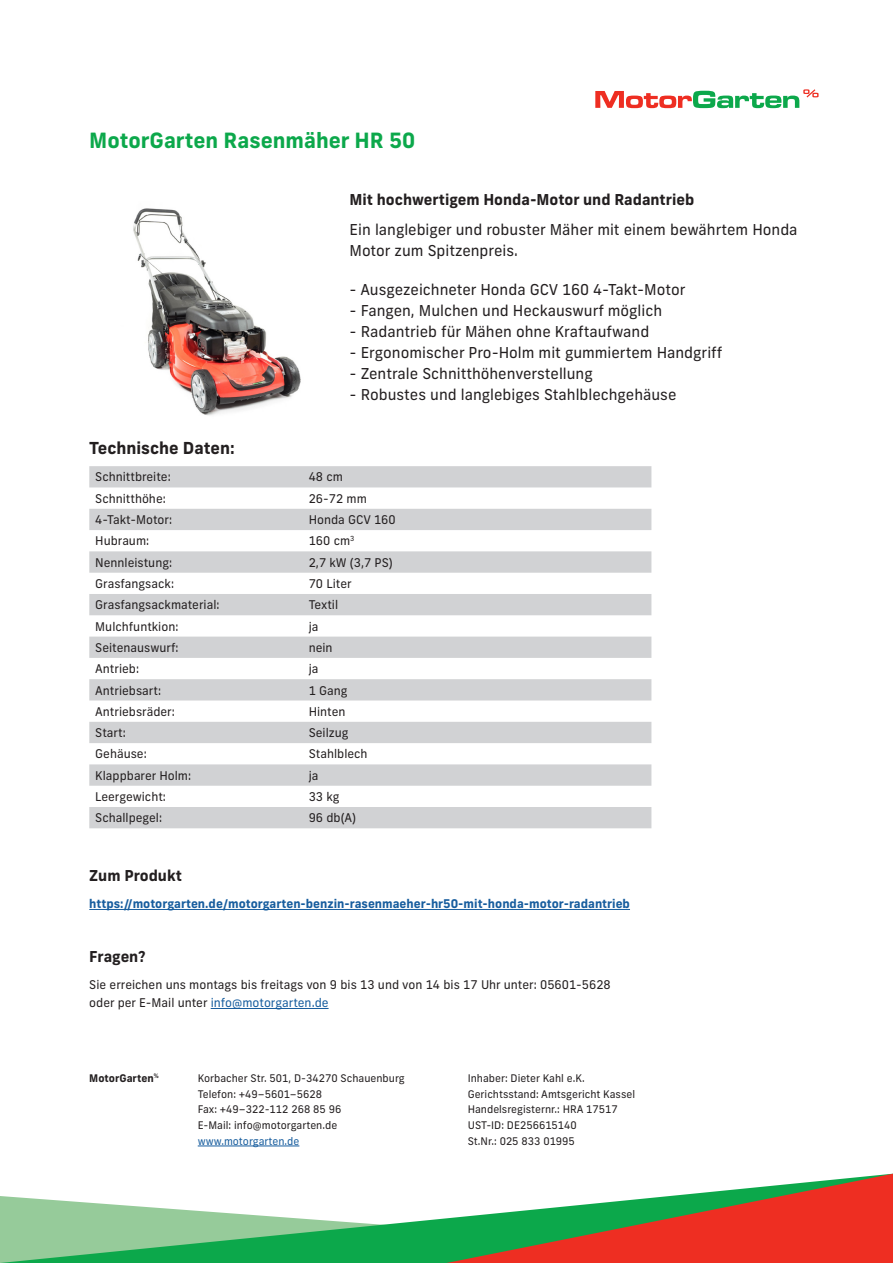
<style>
.page{position:relative;width:893px;height:1263px;background:#fff}
.page>*{position:absolute;margin:0;border:0;box-sizing:border-box;transform-origin:0 0}
.t1{font:700 21px "Frank New";color:#0ca84b}
.t2{font:700 16.5px "Frank New";color:#231f20}
.t3{font:15px/21px "Frank New";color:#231f20}
.t4{font:700 15px "Frank New";color:#231f20}
.t5{font:12px/18px "Frank New";color:#231f20}
.t6{font:700 12px "Frank New";color:#175d9e}
.t7{font:10.5px/15.8px "Frank New";color:#231f20}
.t8{font:10.5px "Frank New";color:#175d9e}
.t9{font:700 10.5px "Frank New";color:#231f20}
.s1{color:#175d9e}
</style>
<div class="page">
<svg style="left:0;top:1196px;width:446px;height:67px"></svg>
<svg style="left:446px;top:1174px;width:447px;height:89px"></svg>
<svg style="left:595px;top:89px;width:224px;height:19px"></svg>
<hr style="left:198px;top:1146px;width:101px;height:1px;background:#175d9e">
<svg style="left:89px;top:466px;width:562px;height:362px;fill:#d1d2d4"></svg>
<hr style="left:89px;top:909px;width:541px;height:1px;background:#175d9e">
<hr style="left:211px;top:1008px;width:118px;height:1px;background:#175d9e">
<img style="left:133px;top:208px;width:168px;height:208px">
<h1 class="t1" style="left:89px;top:127px;width:327px">MotorGarten Rasenmäher HR 50</h1>
<h2 class="t2" style="left:89px;top:437px;width:147px">Technische Daten:</h2>
<p class="t4" style="left:350px;top:190px;width:346px">Mit hochwertigem Honda-Motor und Radantrieb</p>
<p class="t3" style="left:350px;top:219px;width:450px">Ein langlebiger und robuster Mäher mit einem bewährtem Honda<br>Motor zum Spitzenpreis.</p>
<p class="t3" style="left:350px;top:279px;width:337px">- Ausgezeichneter Honda GCV 160 4-Takt-Motor</p>
<p class="t3" style="left:350px;top:300px;width:314px">- Fangen, Mulchen und Heckauswurf möglich</p>
<p class="t3" style="left:350px;top:321px;width:301px">- Radantrieb für Mähen ohne Kraftaufwand</p>
<p class="t3" style="left:350px;top:342px;width:374px">- Ergonomischer Pro-Holm mit gummiertem Handgriff</p>
<p class="t3" style="left:350px;top:363px;width:245px">- Zentrale Schnitthöhenverstellung</p>
<p class="t3" style="left:350px;top:384px;width:328px">- Robustes und langlebiges Stahlblechgehäuse</p>
<p class="t5" style="left:95px;top:468px;width:77px">Schnittbreite:</p>
<p class="t5" style="left:309px;top:468px;width:36px">48 cm</p>
<p class="t5" style="left:95px;top:489px;width:72px">Schnitthöhe:</p>
<p class="t5" style="left:309px;top:489px;width:60px">26-72 mm</p>
<p class="t5" style="left:95px;top:511px;width:78px">4-Takt-Motor:</p>
<p class="t5" style="left:309px;top:511px;width:88px">Honda GCV 160</p>
<p class="t5" style="left:95px;top:532px;width:55px">Hubraum:</p>
<p class="t5" style="left:309px;top:532px;width:47px">160 cm<sup>3</sup></p>
<p class="t5" style="left:95px;top:553px;width:78px">Nennleistung:</p>
<p class="t5" style="left:309px;top:553px;width:86px">2,7 kW (3,7 PS)</p>
<p class="t5" style="left:95px;top:574px;width:80px">Grasfangsack:</p>
<p class="t5" style="left:309px;top:574px;width:45px">70 Liter</p>
<p class="t5" style="left:95px;top:596px;width:126px">Grasfangsackmaterial:</p>
<p class="t5" style="left:309px;top:596px;width:31px">Textil</p>
<p class="t5" style="left:95px;top:617px;width:85px">Mulchfuntkion:</p>
<p class="t5" style="left:309px;top:617px;width:11px">ja</p>
<p class="t5" style="left:95px;top:638px;width:85px">Seitenauswurf:</p>
<p class="t5" style="left:309px;top:638px;width:25px">nein</p>
<p class="t5" style="left:95px;top:660px;width:45px">Antrieb:</p>
<p class="t5" style="left:309px;top:660px;width:11px">ja</p>
<p class="t5" style="left:95px;top:681px;width:67px">Antriebsart:</p>
<p class="t5" style="left:309px;top:681px;width:40px">1 Gang</p>
<p class="t5" style="left:95px;top:702px;width:81px">Antriebsräder:</p>
<p class="t5" style="left:309px;top:702px;width:38px">Hinten</p>
<p class="t5" style="left:95px;top:724px;width:32px">Start:</p>
<p class="t5" style="left:309px;top:724px;width:41px">Seilzug</p>
<p class="t5" style="left:95px;top:745px;width:53px">Gehäuse:</p>
<p class="t5" style="left:309px;top:745px;width:60px">Stahlblech</p>
<p class="t5" style="left:95px;top:766px;width:97px">Klappbarer Holm:</p>
<p class="t5" style="left:309px;top:766px;width:11px">ja</p>
<p class="t5" style="left:95px;top:787px;width:72px">Leergewicht:</p>
<p class="t5" style="left:309px;top:787px;width:32px">33 kg</p>
<p class="t5" style="left:95px;top:809px;width:68px">Schallpegel:</p>
<p class="t5" style="left:309px;top:809px;width:49px">96 db(A)</p>
<p class="t4" style="left:89px;top:866px;width:94px">Zum Produkt</p>
<p class="t6" style="left:89px;top:896px;width:542px">https://motorgarten.de/motorgarten-benzin-rasenmaeher-hr50-mit-honda-motor-radantrieb</p>
<p class="t4" style="left:89px;top:947px;width:58px">Fragen?</p>
<p class="t5" style="left:89px;top:976px;width:523px">Sie erreichen uns montags bis freitags von 9 bis 13 und von 14 bis 17 Uhr unter: 05601-5628 oder per E-Mail unter <span class="s1">info@motorgarten.de</span></p>
<p class="t9" style="left:89px;top:1071px;width:71px">MotorGarten<sup>%</sup></p>
<p class="t7" style="left:198px;top:1070px;width:209px">Korbacher Str. 501, D-34270 Schauenburg<br>Telefon: +49–5601–5628<br>Fax: +49–322-112 268 85 96<br>E-Mail: info@motorgarten.de</p>
<p class="t8" style="left:198px;top:1134px;width:103px">www.motorgarten.de</p>
<p class="t7" style="left:468px;top:1070px;width:169px">Inhaber: Dieter Kahl e.K.<br>Gerichtsstand: Amtsgericht Kassel<br>Handelsregisternr.: HRA 17517<br>UST-ID: DE256615140<br>St.Nr.: 025 833 01995</p>
</div>
